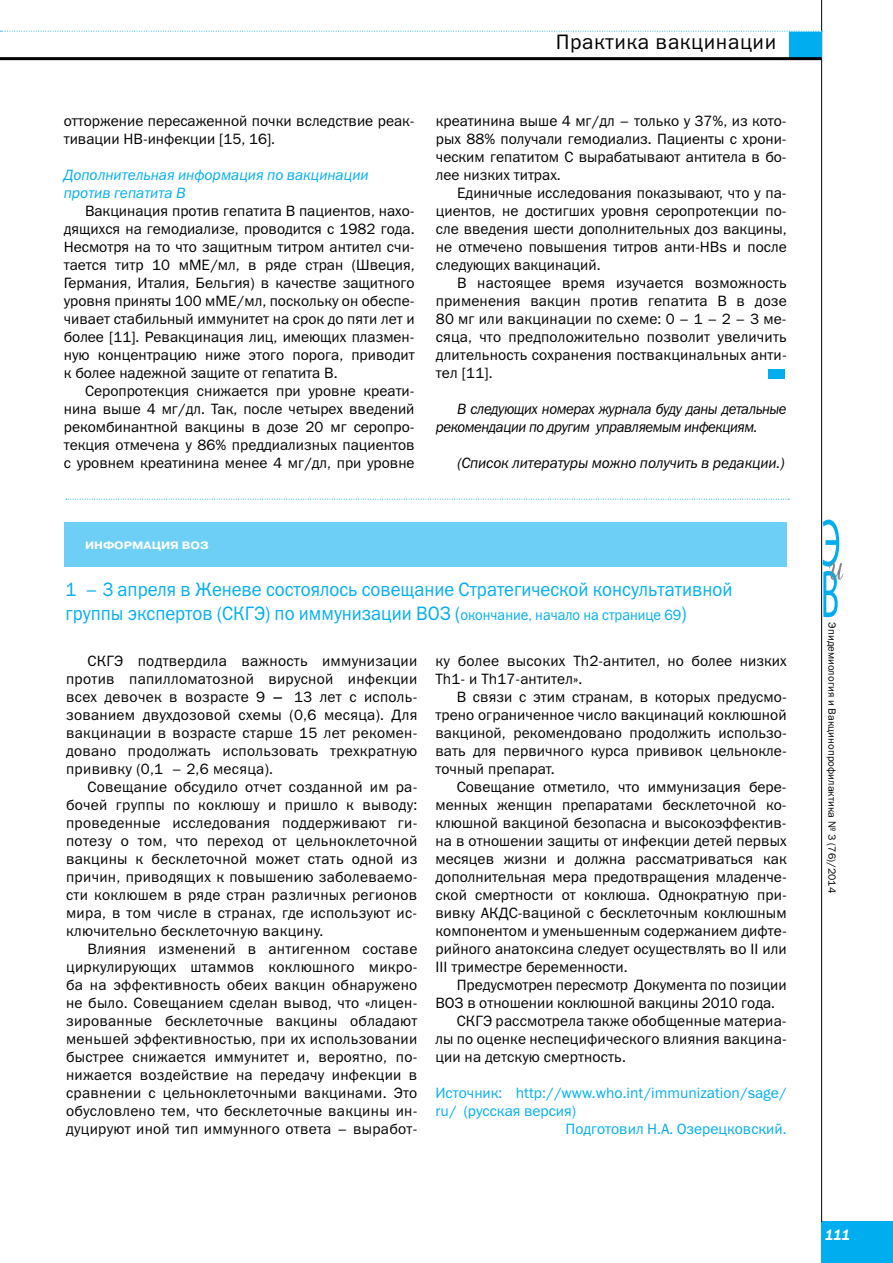
<style>
.page{position:relative;width:893px;height:1263px;background:#fff}
.page>*{position:absolute;margin:0;border:0;box-sizing:border-box;transform-origin:0 0}
.t1{font:21px "Franklin Gothic Book C";letter-spacing:.025em;color:#000}
.t2{font:19.5px/23.4px "Franklin Gothic Book C";color:#00aeef;scale:.94 1}
.t3{font:15px/18px "Franklin Gothic Book C";letter-spacing:.005em;color:#000;text-align:justify}
.t4{font:15px "Franklin Gothic Book C";color:#00aeef}
.t5{font:italic 15px/18px "Franklin Gothic Book C";letter-spacing:-.03em;color:#000;scale:.96 1}
.t6{font:italic 15px/18px "Franklin Gothic Book C";color:#00aeef}
.t7{font:italic 15px "Franklin Gothic Book C";letter-spacing:-.01em;color:#000}
.t8{font:italic 15px "Franklin Gothic Demi C";color:#fff;scale:.9 1}
.t9{font:700 10.65px "Pragmatica C";color:#fff;scale:1.12 1}
.t10{font:10.5px "Franklin Gothic Book C";letter-spacing:.005em;color:#000}
.s1{font-size:15px}
.s2{font-family:"Pragmatica C";font-weight:700;font-style:italic}
</style>
<div class="page">
<div style="left:821px;top:1222px;width:72px;height:41px;background:#00aeef"></div>
<hr style="left:821px;top:0;width:1px;height:1222px;background:#000">
<svg style="left:822px;top:520px;width:21px;height:97px"></svg>
<div style="left:789px;top:31px;width:32px;height:26px;background:#00aeef"></div>
<svg style="left:0;top:31px;width:822px;height:1px"></svg>
<hr style="left:0;top:57px;width:822px;height:3px;background:#000">
<div style="left:768px;top:369px;width:16px;height:9px;background:#00aeef"></div>
<svg style="left:66px;top:499px;width:723px;height:1px"></svg>
<div style="left:64px;top:522px;width:723px;height:45px;background:#6dcff6"></div>
<h1 class="t1" style="left:556px;top:31px;width:222px">Практика вакцинации</h1>
<p class="t3" style="left:64px;top:112px;width:352px">отторжение пересаженной почки вследствие реак&shy;тивации НВ-инфекции [15, 16].</p>
<p class="t6" style="left:64px;top:166px;width:306px">Дополнительная информация по вакцинации против гепатита В</p>
<p class="t3" style="left:64px;top:202px;width:352px;text-indent:21px">Вакцинация против гепатита В пациентов, нахо&shy;дящихся на гемодиализе, проводится с 1982 года.<br>Несмотря на то что защитным титром антител счи&shy;тается титр 10 мМЕ/мл, в ряде стран (Швеция, Германия, Италия, Бельгия) в качестве защитного уровня приняты 100 мМЕ/мл, поскольку он обеспе&shy;чивает стабильный иммунитет на срок до пяти лет и более [11]. Ревакцинация лиц, имеющих плазмен&shy;ную концентрацию ниже этого порога, приводит к более надежной защите от гепатита В.</p>
<p class="t3" style="left:64px;top:382px;width:352px;text-indent:21px">Серопротекция снижается при уровне креати&shy;нина выше 4 мг/дл. Так, после четырех введений рекомбинантной вакцины в дозе 20 мг серопро&shy;текция отмечена у 86% преддиализных пациентов с уровнем креатинина менее 4 мг/дл, при уровне</p>
<p class="t3" style="left:436px;top:112px;width:352px">креатинина выше 4 мг/дл – только у 37%, из кото&shy;рых 88% получали гемодиализ. Пациенты с хрони&shy;ческим гепатитом С вырабатывают антитела в бо&shy;лее низких титрах.</p>
<p class="t3" style="left:436px;top:184px;width:352px;text-indent:21px">Единичные исследования показывают, что у па&shy;циентов, не достигших уровня серопротекции по&shy;сле введения шести дополнительных доз вакцины, не отмечено повышения титров анти-HBs и после следующих вакцинаций.</p>
<p class="t3" style="left:436px;top:274px;width:352px;text-indent:21px">В настоящее время изучается возможность применения вакцин против гепатита В в дозе 80 мг или вакцинации по схеме: 0 – 1 – 2 – 3 ме&shy;сяца, что предположительно позволит увеличить длительность сохранения поствакцинальных анти&shy;тел [11].</p>
<p class="t5" style="left:436px;top:400px;width:367px;text-indent:21px">В следующих номерах журнала буду даны детальные рекомендации по другим управляемым инфекциям.</p>
<p class="t7" style="left:457px;top:455px;width:329px">(Список литературы можно получить в редакции.)</p>
<p class="t9" style="left:85px;top:539px;width:112px">ИНФОРМАЦИЯ ВОЗ</p>
<h2 class="t2" style="left:66px;top:578px;width:711px">1 – 3 апреля в Женеве состоялось совещание Стратегической консультативной группы экспертов (СКГЭ) по иммунизации ВОЗ (<span class="s1">окончание, начало на странице 69</span>)</h2>
<p class="t3" style="left:66px;top:652px;width:353px;text-indent:21px">СКГЭ подтвердила важность иммунизации против папилломатозной вирусной инфекции всех девочек в возрасте 9 <span class="s2">–</span> 13 лет с исполь&shy;зованием двухдозовой схемы (0,6 месяца). Для вакцинации в возрасте старше 15 лет рекомен&shy;довано продолжать использовать трехкратную прививку (0,1 – 2,6 месяца).</p>
<p class="t3" style="left:66px;top:778px;width:353px;text-indent:21px">Совещание обсудило отчет созданной им ра&shy;бочей группы по коклюшу и пришло к выводу: проведенные исследования поддерживают ги&shy;потезу о том, что переход от цельноклеточной вакцины к бесклеточной может стать одной из причин, приводящих к повышению заболеваемо&shy;сти коклюшем в ряде стран различных регионов мира, в том числе в странах, где используют ис&shy;ключительно бесклеточную вакцину.</p>
<p class="t3" style="left:66px;top:940px;width:353px;text-indent:21px">Влияния изменений в антигенном составе циркулирующих штаммов коклюшного микро&shy;ба на эффективность обеих вакцин обнаружено не было. Совещанием сделан вывод, что «лицен&shy;зированные бесклеточные вакцины обладают меньшей эффективностью, при их использовании быстрее снижается иммунитет и, вероятно, по&shy;нижается воздействие на передачу инфекции в сравнении с цельноклеточными вакцинами. Это обусловлено тем, что бесклеточные вакцины ин&shy;дуцируют иной тип иммунного ответа – выработ-</p>
<p class="t3" style="left:435px;top:652px;width:353px">ку более высоких Th2-антител, но более низких<br>Th1- и Th17-антител».</p>
<p class="t3" style="left:435px;top:688px;width:353px;text-indent:21px">В связи с этим странам, в которых предусмо&shy;трено ограниченное число вакцинаций коклюшной вакциной, рекомендовано продолжить использо&shy;вать для первичного курса прививок цельнокле&shy;точный препарат.</p>
<p class="t3" style="left:435px;top:778px;width:353px;text-indent:21px">Совещание отметило, что иммунизация бере&shy;менных женщин препаратами бесклеточной ко&shy;клюшной вакциной безопасна и высокоэффектив&shy;на в отношении защиты от инфекции детей первых месяцев жизни и должна рассматриваться как дополнительная мера предотвращения младенче&shy;ской смертности от коклюша. Однократную при&shy;вивку АКДС-вациной с бесклеточным коклюшным компонентом и уменьшенным содержанием дифте&shy;рийного анатоксина следует осуществлять во II или III триместре беременности.</p>
<p class="t3" style="left:457px;top:976px;width:331px">Предусмотрен пересмотр Документа по позиции</p>
<p class="t3" style="left:435px;top:994px;width:341px">ВОЗ в отношении коклюшной вакцины 2010 года.</p>
<p class="t3" style="left:457px;top:1012px;width:331px">СКГЭ рассмотрела также обобщенные материа-</p>
<p class="t3" style="left:435px;top:1030px;width:353px">лы по оценке неспецифического влияния вакцина-</p>
<p class="t3" style="left:435px;top:1048px;width:192px">ции на детскую смертность.</p>
<p class="t4" style="left:435px;top:1085px;width:353px">Источник: http://www.who.int/immunization/sage/</p>
<p class="t4" style="left:435px;top:1103px;width:142px">ru/ (русская версия)</p>
<p class="t4" style="left:565px;top:1121px;width:223px">Подготовил Н.А. Озерецковский.</p>
<p class="t10" style="left:838px;top:622px;width:272px;rotate:90deg">Эпидемиология и Вакцинопрофилактика № 3 (76)/2014</p>
<p class="t8" style="left:825px;top:1226px;width:29px">111</p>
</div>
